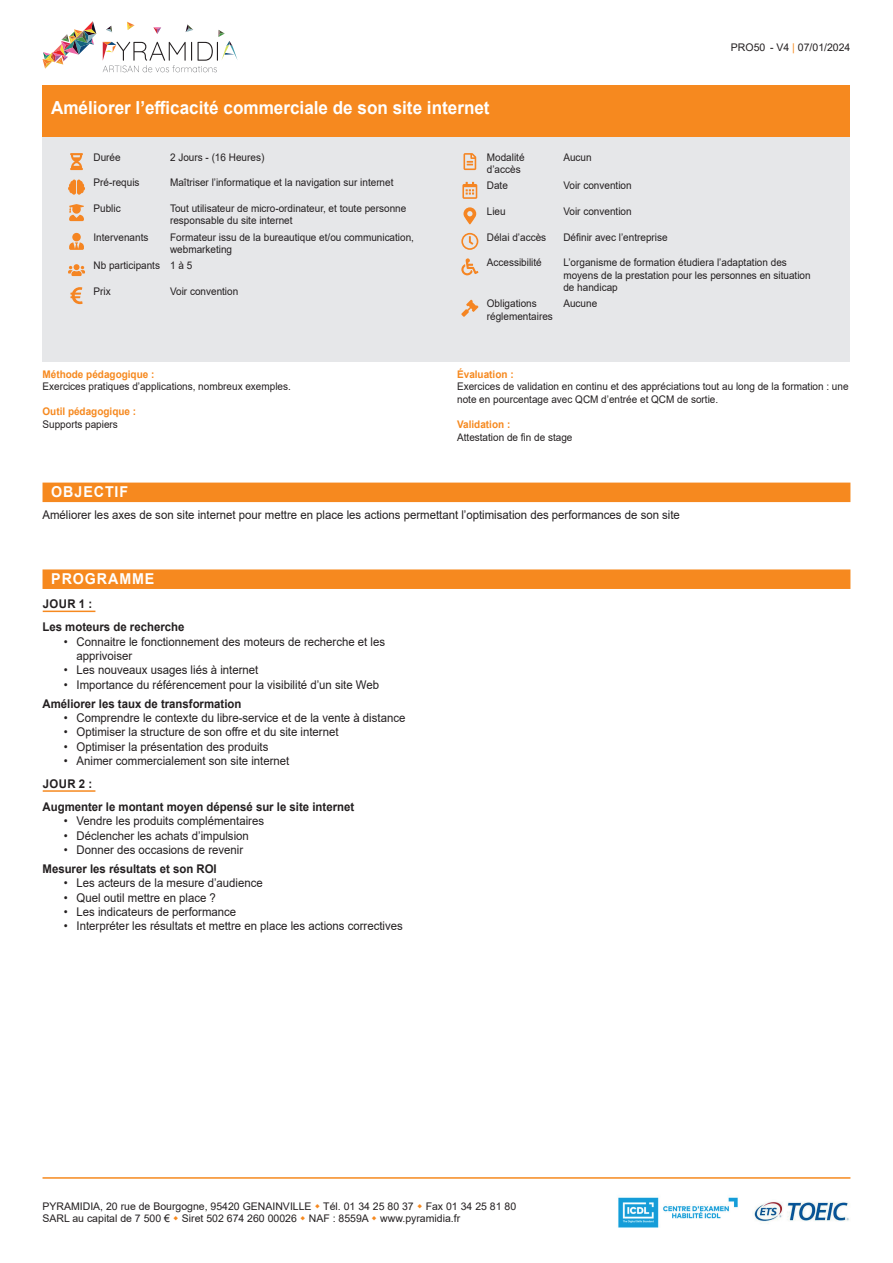
<style>
.page{position:relative;width:893px;height:1263px;background:#fff}
.page>*{position:absolute;margin:0;border:0;box-sizing:border-box;transform-origin:0 0}
.t1{font:700 18px "Arial";color:#fff;scale:.95 1}
.t2{font:700 15px "Arial";letter-spacing:.065em;color:#fff;scale:.95 1}
.t3{font:12px/14.4px "Arial";color:#231f20;scale:.95 1}
.t4{font:700 12px/23px "Arial";color:#231f20;scale:.95 1}
.t5{font:10.5px/12.6px "Arial";color:#231f20;scale:.95 1}
.t6{font:10.5px/12.6px "Arial";color:#231f20}
.t7{font:700 10.5px "Arial";color:#f6891f;scale:.95 1}
.s1{color:#f6891f}
</style>
<div class="page">
<hr style="left:43px;top:1177px;width:807px;height:2px;background:#f6891f">
<div style="left:43px;top:483px;width:807px;height:19px;background:#f6891f"></div>
<div style="left:43px;top:569px;width:807px;height:20px;background:#f6891f"></div>
<div style="left:43px;top:136px;width:807px;height:225px;background:#e6e7e9"></div>
<img style="left:618px;top:1197px;width:120px;height:31px">
<img style="left:754px;top:1202px;width:95px;height:20px">
<svg style="left:43px;top:21px;width:53px;height:48px"></svg>
<svg style="left:103px;top:22px;width:135px;height:50px"></svg>
<div style="left:43px;top:85px;width:807px;height:51px;background:#f6891f"></div>
<hr style="left:43px;top:611px;width:52px;height:1px;background:#f6891f">
<hr style="left:43px;top:790px;width:52px;height:2px;background:#f6891f">
<svg style="left:70px;top:153px;width:13px;height:17px"></svg>
<svg style="left:68px;top:180px;width:17px;height:15px"></svg>
<svg style="left:69px;top:204px;width:15px;height:17px"></svg>
<svg style="left:69px;top:233px;width:15px;height:17px"></svg>
<svg style="left:68px;top:264px;width:17px;height:12px"></svg>
<svg style="left:70px;top:287px;width:13px;height:17px"></svg>
<svg style="left:463px;top:153px;width:13px;height:17px"></svg>
<svg style="left:462px;top:182px;width:15px;height:17px"></svg>
<svg style="left:463px;top:207px;width:13px;height:17px"></svg>
<svg style="left:461px;top:233px;width:17px;height:17px"></svg>
<svg style="left:461px;top:258px;width:17px;height:17px"></svg>
<svg style="left:461px;top:300px;width:17px;height:17px"></svg>
<h1 class="t1" style="left:51px;top:95px;width:463px">Améliorer l’efficacité commerciale de son site internet</h1>
<p class="t6" style="left:731px;top:41px;width:121px">PRO50 - V4 <span class="s1">|</span> 07/01/2024</p>
<p class="t5" style="left:94px;top:151px;width:30px">Durée</p>
<p class="t5" style="left:170px;top:151px;width:101px">2 Jours - (16 Heures)</p>
<p class="t5" style="left:94px;top:176px;width:50px">Pré-requis</p>
<p class="t5" style="left:170px;top:176px;width:237px">Maîtriser l’informatique et la navigation sur internet</p>
<p class="t5" style="left:94px;top:202px;width:30px">Public</p>
<p class="t5" style="left:170px;top:202px;width:250px">Tout utilisateur de micro-ordinateur, et toute personne responsable du site internet</p>
<p class="t5" style="left:94px;top:230px;width:59px">Intervenants</p>
<p class="t5" style="left:170px;top:230px;width:258px">Formateur issu de la bureautique et/ou communication, webmarketing</p>
<p class="t5" style="left:94px;top:259px;width:105px">Nb participants 1 à 5</p>
<p class="t5" style="left:94px;top:285px;width:20px">Prix</p>
<p class="t5" style="left:170px;top:285px;width:73px">Voir convention</p>
<p class="t7" style="left:43px;top:366px;width:119px">Méthode pédagogique :</p>
<p class="t5" style="left:43px;top:380px;width:263px">Exercices pratiques d’applications, nombreux exemples.</p>
<p class="t7" style="left:43px;top:404px;width:100px">Outil pédagogique :</p>
<p class="t5" style="left:43px;top:418px;width:81px">Supports papiers</p>
<h2 class="t2" style="left:51px;top:481px;width:83px">OBJECTIF</h2>
<p class="t5" style="left:487px;top:151px;width:41px">Modalité d’accès</p>
<p class="t5" style="left:563px;top:151px;width:31px">Aucun</p>
<p class="t5" style="left:487px;top:179px;width:24px">Date</p>
<p class="t5" style="left:563px;top:179px;width:73px">Voir convention</p>
<p class="t5" style="left:487px;top:205px;width:21px">Lieu</p>
<p class="t5" style="left:563px;top:205px;width:73px">Voir convention</p>
<p class="t5" style="left:487px;top:230px;width:64px">Délai d’accès</p>
<p class="t5" style="left:563px;top:230px;width:111px">Définir avec l’entreprise</p>
<p class="t5" style="left:487px;top:256px;width:59px">Accessibilité</p>
<p class="t5" style="left:563px;top:256px;width:262px">L’organisme de formation étudiera l’adaptation des moyens de la prestation pour les personnes en situation de handicap</p>
<p class="t5" style="left:487px;top:297px;width:71px">Obligations réglementaires</p>
<p class="t5" style="left:563px;top:297px;width:37px">Aucune</p>
<p class="t7" style="left:457px;top:366px;width:61px">Évaluation :</p>
<p class="t5" style="left:457px;top:380px;width:414px">Exercices de validation en continu et des appréciations tout au long de la formation : une note en pourcentage avec QCM d’entrée et QCM de sortie.</p>
<p class="t7" style="left:457px;top:417px;width:58px">Validation :</p>
<p class="t5" style="left:457px;top:431px;width:123px">Attestation de fin de stage</p>
<p class="t3" style="left:43px;top:507px;width:672px">Améliorer les axes de son site internet pour mettre en place les actions permettant l’optimisation des performances de son site</p>
<h2 class="t2" style="left:51px;top:568px;width:110px">PROGRAMME</h2>
<p class="t4" style="left:43px;top:593px;width:151px">JOUR 1 :<br>Les moteurs de recherche</p>
<p class="t3" style="left:77px;top:634px;width:326px;text-indent:-13px">• Connaitre le fonctionnement des moteurs de recherche et les apprivoiser</p>
<p class="t3" style="left:64px;top:663px;width:206px">• Les nouveaux usages liés à internet</p>
<p class="t3" style="left:64px;top:677px;width:334px">• Importance du référencement pour la visibilité d’un site Web</p>
<p class="t4" style="left:43px;top:692px;width:211px">Améliorer les taux de transformation</p>
<p class="t3" style="left:64px;top:710px;width:361px">• Comprendre le contexte du libre-service et de la vente à distance</p>
<p class="t3" style="left:64px;top:725px;width:291px">• Optimiser la structure de son offre et du site internet</p>
<p class="t3" style="left:64px;top:739px;width:217px">• Optimiser la présentation des produits</p>
<p class="t3" style="left:64px;top:754px;width:239px">• Animer commercialement son site internet</p>
<p class="t4" style="left:43px;top:772px;width:330px">JOUR 2 :<br>Augmenter le montant moyen dépensé sur le site internet</p>
<p class="t3" style="left:64px;top:814px;width:212px">• Vendre les produits complémentaires</p>
<p class="t3" style="left:64px;top:828px;width:196px">• Déclencher les achats d’impulsion</p>
<p class="t3" style="left:64px;top:843px;width:190px">• Donner des occasions de revenir</p>
<p class="t4" style="left:43px;top:857px;width:185px">Mesurer les résultats et son ROI</p>
<p class="t3" style="left:64px;top:876px;width:211px">• Les acteurs de la mesure d’audience</p>
<p class="t3" style="left:64px;top:890px;width:162px">• Quel outil mettre en place ?</p>
<p class="t3" style="left:64px;top:904px;width:183px">• Les indicateurs de performance</p>
<p class="t3" style="left:64px;top:919px;width:358px">• Interpréter les résultats et mettre en place les actions correctives</p>
<p class="t6" style="left:43px;top:1200px;width:475px">PYRAMIDIA, 20 rue de Bourgogne, 95420 GENAINVILLE Tél. 01 34 25 80 37 Fax 01 34 25 81 80<br>SARL au capital de 7 500 € Siret 502 674 260 00026 NAF : 8559A www.pyramidia.fr</p>
</div>
